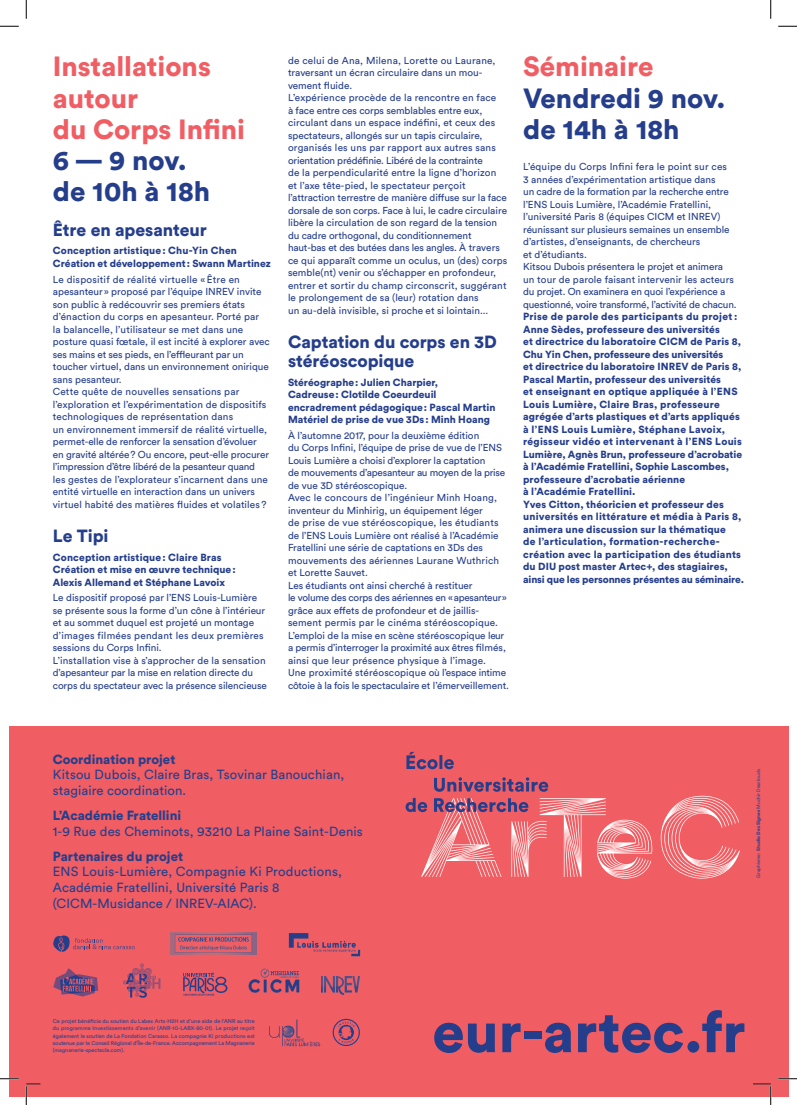
<style>
.page{position:relative;width:797px;height:1105px;background:#fff}
.page>*{position:absolute;margin:0;border:0;box-sizing:border-box;transform-origin:0 0}
.t1{font:900 57.5px "Circular Pro";color:#253e8b}
.Dates{font:900 27.5px/31.2px "Circular Pro";color:#f05e64}
.Dates-2{font:900 27.5px/31.2px "Circular Pro";color:#253e8b}
.Titre_Sous_Horaire{font:900 17.5px/18.8px "Circular Pro";letter-spacing:-.005em;color:#253e8b}
.LABEUR{font:13.12px/15.6px "Circular Pro";letter-spacing:.01em;color:#253e8b}
.LABEUR-2{font:900 13.12px "Circular Pro";color:#253e8b}
.Auteurs{font:900 10.25px/12.5px "Circular Pro";letter-spacing:.01em;color:#253e8b}
.LABEUR-3{font:10px/12.5px "Circular Pro";color:#253e8b}
.T-book{font:5.5px/7.1px "Circular Pro";letter-spacing:-.005em;color:#253e8b;text-align:justify}
.t2{font:4.88px "Circular Pro";color:#253e8b}
.s1{font-weight:900}
</style>
<div class="page">
<div style="left:9px;top:726px;width:779px;height:370px;background:#f05e64"></div>
<img style="left:322px;top:977px;width:37px;height:18px">
<svg style="left:53px;top:935px;width:82px;height:17px"></svg>
<svg style="left:53px;top:968px;width:45px;height:28px"></svg>
<img style="left:288px;top:932px;width:73px;height:25px">
<svg style="left:183px;top:972px;width:44px;height:24px"></svg>
<svg style="left:123px;top:964px;width:37px;height:34px"></svg>
<img style="left:248px;top:969px;width:52px;height:24px">
<img style="left:170px;top:933px;width:86px;height:21px">
<svg style="left:333px;top:1019px;width:27px;height:27px"></svg>
<div style="left:334px;top:1020px;width:25px;height:25px;background:#f05e64;border-radius:50%"></div>
<svg style="left:338px;top:1022px;width:16px;height:21px"></svg>
<img style="left:269px;top:1019px;width:52px;height:28px">
<svg style="left:405px;top:752px;width:335px;height:126px"></svg>
<svg style="left:0;top:25px;width:19px;height:2px"></svg>
<svg style="left:778px;top:25px;width:19px;height:2px"></svg>
<svg style="left:0;top:1078px;width:19px;height:1px"></svg>
<svg style="left:778px;top:1078px;width:19px;height:1px"></svg>
<svg style="left:25px;top:0;width:2px;height:19px"></svg>
<svg style="left:25px;top:1084px;width:15px;height:21px"></svg>
<svg style="left:770px;top:0;width:1px;height:19px"></svg>
<svg style="left:753px;top:1084px;width:18px;height:21px"></svg>
<p class="Dates" style="left:53px;top:50px;width:194px">Installations autour<br>du Corps Infini</p>
<p class="Dates-2" style="left:53px;top:144px;width:159px">6 — 9 nov. de 10h à 18h</p>
<p class="Titre_Sous_Horaire" style="left:53px;top:219px;width:155px">Être en apesanteur</p>
<p class="Auteurs" style="left:53px;top:244px;width:186px">Conception artistique: Chu-Yin Chen</p>
<p class="Auteurs" style="left:53px;top:257px;width:219px">Création et développement: Swann Martinez</p>
<p class="LABEUR-3" style="left:53px;top:272px;width:218px">Le dispositif de réalité virtuelle « Être en apesanteur » proposé par l’équipe INREV invite son public à redécouvrir ses premiers états d’énaction du corps en apesanteur. Porté par<br>la balancelle, l’utilisateur se met dans une posture quasi fœtale, il est incité à explorer avec ses mains et ses pieds, en l’effleurant par un toucher virtuel, dans un environnement onirique sans pesanteur.<br>Cette quête de nouvelles sensations par l’exploration et l’expérimentation de dispositifs technologiques de représentation dans<br>un environnement immersif de réalité virtuelle, permet-elle de renforcer la sensation d’évoluer en gravité altérée? Ou encore, peut-elle procurer l’impression d’être libéré de la pesanteur quand les gestes de l’explorateur s’incarnent dans une entité virtuelle en interaction dans un univers virtuel habité des matières fluides et volatiles ?</p>
<p class="Titre_Sous_Horaire" style="left:53px;top:526px;width:57px">Le Tipi</p>
<p class="Auteurs" style="left:53px;top:550px;width:170px">Conception artistique: Claire Bras</p>
<p class="Auteurs" style="left:53px;top:563px;width:184px">Création et mise en œuvre technique:<br>Alexis Allemand et Stéphane Lavoix</p>
<p class="LABEUR-3" style="left:53px;top:591px;width:215px">Le dispositif proposé par l’ENS Louis-Lumière se présente sous la forme d’un cône à l’intérieur et au sommet duquel est projeté un montage d’images filmées pendant les deux premières sessions du Corps Infini.<br>L’installation vise à s’approcher de la sensation d’apesanteur par la mise en relation directe du corps du spectateur avec la présence silencieuse</p>
<p class="LABEUR-3" style="left:288px;top:54px;width:221px">de celui de Ana, Milena, Lorette ou Laurane, traversant un écran circulaire dans un mou&shy;vement fluide.<br>L’expérience procède de la rencontre en face<br>à face entre ces corps semblables entre eux, circulant dans un espace indéfini, et ceux des spectateurs, allongés sur un tapis circulaire, organisés les uns par rapport aux autres sans orientation prédéfinie. Libéré de la contrainte<br>de la perpendicularité entre la ligne d’horizon et l’axe tête-pied, le spectateur perçoit l’attraction terrestre de manière diffuse sur la face dorsale de son corps. Face à lui, le cadre circulaire libère la circulation de son regard de la tension du cadre orthogonal, du conditionnement haut-bas et des butées dans les angles. À travers ce qui apparaît comme un oculus, un (des) corps semble(nt) venir ou s’échapper en profondeur, entrer et sortir du champ circonscrit, suggérant le prolongement de sa (leur) rotation dans<br>un au-delà invisible, si proche et si lointain...</p>
<p class="Titre_Sous_Horaire" style="left:288px;top:332px;width:210px">Captation du corps en 3D stéréoscopique</p>
<p class="Auteurs" style="left:288px;top:375px;width:152px">Stéréographe: Julien Charpier,</p>
<p class="Auteurs" style="left:288px;top:388px;width:150px">Cadreuse: Clotilde Coeurdeuil</p>
<p class="Auteurs" style="left:288px;top:400px;width:209px">encradrement pédagogique: Pascal Martin</p>
<p class="Auteurs" style="left:288px;top:413px;width:203px">Matériel de prise de vue 3Ds: Minh Hoang</p>
<p class="LABEUR-3" style="left:288px;top:429px;width:222px">À l’automne 2017, pour la deuxième édition<br>du Corps Infini, l’équipe de prise de vue de l’ENS Louis Lumière a choisi d’explorer la captation<br>de mouvements d’apesanteur au moyen de la prise de vue 3D stéréoscopique.<br>Avec le concours de l’ingénieur Minh Hoang, inventeur du Minhirig, un équipement léger<br>de prise de vue stéréoscopique, les étudiants de l’ENS Louis Lumière ont réalisé à l’Académie Fratellini une série de captations en 3Ds des mouvements des aériennes Laurane Wuthrich et Lorette Sauvet.<br>Les étudiants ont ainsi cherché à restituer<br>le volume des corps des aériennes en «apesanteur» grâce aux effets de profondeur et de jaillis&shy;sement permis par le cinéma stéréoscopique.<br>L’emploi de la mise en scène stéréoscopique leur a permis d’interroger la proximité aux êtres filmés, ainsi que leur présence physique à l’image.<br>Une proximité stéréoscopique où l’espace intime côtoie à la fois le spectaculaire et l’émerveillement.</p>
<p class="Dates" style="left:523px;top:50px;width:132px">Séminaire</p>
<p class="Dates-2" style="left:523px;top:81px;width:204px">Vendredi 9 nov. de 14h à 18h</p>
<p class="LABEUR-3" style="left:523px;top:160px;width:215px">L’équipe du Corps Infini fera le point sur ces<br>3 années d’expérimentation artistique dans<br>un cadre de la formation par la recherche entre l’ENS Louis Lumière, l’Académie Fratellini, l’université Paris 8 (équipes CICM et INREV) réunissant sur plusieurs semaines un ensemble d’artistes, d’enseignants, de chercheurs<br>et d’étudiants.<br>Kitsou Dubois présentera le projet et animera un tour de parole faisant intervenir les acteurs du projet. On examinera en quoi l’expérience a questionné, voire transformé, l’activité de chacun.</p>
<p class="Auteurs" style="left:523px;top:310px;width:222px">Prise de parole des participants du projet:<br>Anne Sèdes, professeure des universités<br>et directrice du laboratoire CICM de Paris 8, Chu Yin Chen, professeure des universités<br>et directrice du laboratoire INREV de Paris 8, Pascal Martin, professeur des universités<br>et enseignant en optique appliquée à l’ENS Louis Lumière, Claire Bras, professeure agrégée d’arts plastiques et d’arts appliqués à l’ENS Louis Lumière, Stéphane Lavoix, régisseur vidéo et intervenant à l’ENS Louis Lumière, Agnès Brun, professeure d’acrobatie à l’Académie Fratellini, Sophie Lascombes, professeure d’acrobatie aérienne<br>à l’Académie Fratellini.<br>Yves Citton, théoricien et professeur des universités en littérature et média à Paris 8, animera une discussion sur la thématique<br>de l’articulation, formation-recherche&shy;création avec la participation des étudiants du DIU post master Artec+, des stagiaires, ainsi que les personnes présentes au séminaire.</p>
<p class="LABEUR-2" style="left:53px;top:750px;width:124px">Coordination projet</p>
<p class="LABEUR" style="left:53px;top:766px;width:293px">Kitsou Dubois, Claire Bras, Tsovinar Banouchian, stagiaire coordination.</p>
<p class="LABEUR-2" style="left:53px;top:806px;width:130px">L’Académie Fratellini</p>
<p class="LABEUR" style="left:53px;top:823px;width:311px">1-9 Rue des Cheminots, 93210 La Plaine Saint-Denis</p>
<p class="LABEUR-2" style="left:53px;top:847px;width:132px">Partenaires du projet</p>
<p class="LABEUR" style="left:53px;top:863px;width:290px">ENS Louis-Lumière, Compagnie Ki Productions,<br>Académie Fratellini, Université Paris 8 (CICM-Musidance / INREV-AIAC).</p>
<p class="t2" style="left:755px;top:878px;width:110px;rotate:-90deg">Graphisme: <span class="s1">Studio Des Signes</span> Muchir Desclouds</p>
<p class="T-book" style="left:53px;top:1017px;width:203px">Ce projet bénéficie du soutien du Labex Arts-H2H et d’une aide de l’ANR au titre du programme Investissements d’avenir (ANR-10-LABX-80-01). Le projet reçoit également le soutien de La Fondation Carasso. La compagnie Ki productions est soutenue par le Conseil Régional d’Île-de-France. Accompagnement La Magnanerie (magnanerie-spectacle.com).</p>
<p class="t1" style="left:432px;top:992px;width:314px">eur-artec.fr</p>
</div>
